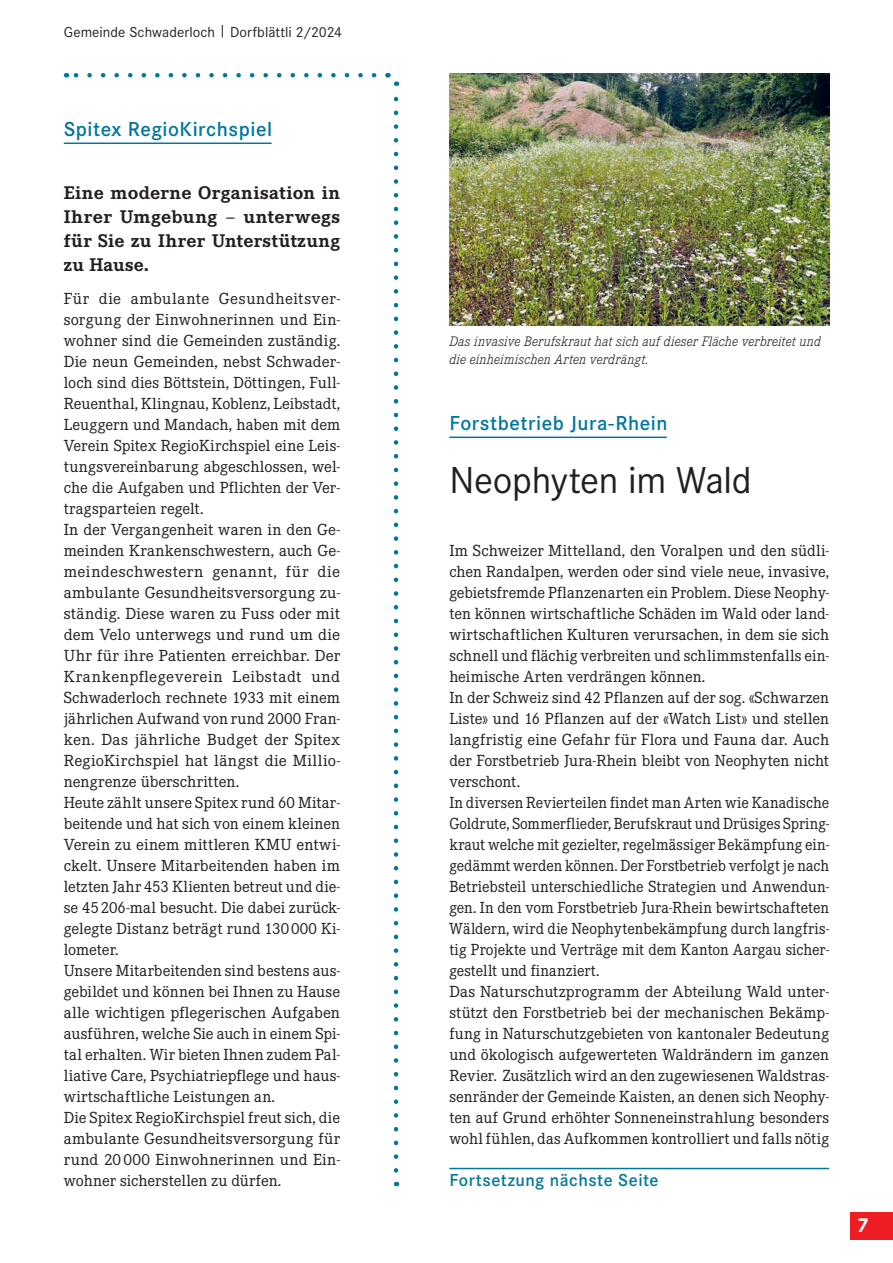
<style>
.page{position:relative;width:893px;height:1263px;background:#fff}
.page>*{position:absolute;margin:0;border:0;box-sizing:border-box;transform-origin:0 0}
.t1{font:39px "Corporate S";letter-spacing:-.01em;color:#231f20}
.t2{font:600 21px "Corporate S";letter-spacing:.025em;color:#00789d}
.t3{font:700 21px "Corporate S";color:#fff}
.t4{font:700 18px/24px "Corporate EBQ";letter-spacing:.015em;color:#231f20;text-align:justify;scale:1.05 1}
.t5{font:600 18px "Corporate S";letter-spacing:.025em;color:#00789d}
.t6{font:15.75px/21px "Corporate EBQ";letter-spacing:.005em;color:#231f20}
.t7{font:15px "Corporate S";letter-spacing:.005em;color:#231f20}
.t8{font:italic 300 13.5px/18px "Corporate EBQ";letter-spacing:.005em;color:#231f20}
</style>
<div class="page">
<div style="left:850px;top:1212px;width:43px;height:27px;background:#ee1d23"></div>
<hr style="left:64px;top:143px;width:208px;height:1px;background:#00789d">
<svg style="left:73px;top:73px;width:301px;height:4px"></svg>
<svg style="left:385px;top:73px;width:15px;height:1097px"></svg>
<hr style="left:449px;top:437px;width:218px;height:1px;background:#00789d">
<img style="left:449px;top:73px;width:380px;height:252px">
<hr style="left:449px;top:1168px;width:380px;height:1px;background:#00789d">
<p class="t7" style="left:64px;top:23px;width:280px">Gemeinde Schwaderloch | Dorfblättli 2/2024</p>
<h2 class="t2" style="left:64px;top:117px;width:210px">Spitex RegioKirchspiel</h2>
<p class="t4" style="left:64px;top:181px;width:265px">Eine moderne Organisation in Ihrer Umgebung – unterwegs für Sie zu Ihrer Unterstützung zu Hause.</p>
<p class="t6" style="left:64px;top:288px;width:278px">Für die ambulante Gesundheitsver&shy;sorgung der Einwohnerinnen und Ein&shy;wohner sind die Gemeinden zuständig.<br>Die neun Gemeinden, nebst Schwader&shy;loch sind dies Böttstein, Döttingen, Full-- Reuenthal, Klingnau, Koblenz, Leibstadt, Leuggern und Mandach, haben mit dem Verein Spitex RegioKirchspiel eine Leis&shy;tungsvereinbarung abgeschlossen, wel&shy;che die Aufgaben und Pflichten der Ver&shy;tragsparteien regelt.<br>In der Vergangenheit waren in den Ge&shy;meinden Krankenschwestern, auch Ge&shy;meindeschwestern genannt, für die ambulante Gesundheitsversorgung zu&shy;ständig. Diese waren zu Fuss oder mit dem Velo unterwegs und rund um die Uhr für ihre Patienten erreichbar. Der Krankenpflegeverein Leibstadt und Schwaderloch rechnete 1933 mit einem jährlichen Aufwand von rund 2000 Fran&shy;ken. Das jährliche Budget der Spitex RegioKirchspiel hat längst die Millio&shy;nengrenze überschritten.<br>Heute zählt unsere Spitex rund 60 Mitar&shy;beitende und hat sich von einem kleinen Verein zu einem mittleren KMU entwi&shy;ckelt. Unsere Mitarbeitenden haben im letzten Jahr 453 Klienten betreut und die&shy;se 45206-mal besucht. Die dabei zurück&shy;gelegte Distanz beträgt rund 130000 Ki&shy;lometer.<br>Unsere Mitarbeitenden sind bestens aus&shy;gebildet und können bei Ihnen zu Hause alle wichtigen pflegerischen Aufgaben ausführen, welche Sie auch in einem Spi&shy;tal erhalten. Wir bieten Ihnen zudem Pal&shy;liative Care, Psychiatriepflege und haus&shy;wirtschaftliche Leistungen an.<br>Die Spitex RegioKirchspiel freut sich, die ambulante Gesundheitsversorgung für rund 20 000 Einwohnerinnen und Ein&shy;wohner sicherstellen zu dürfen.</p>
<p class="t8" style="left:449px;top:333px;width:373px">Das invasive Berufskraut hat sich auf dieser Fläche verbreitet und die einheimischen Arten verdrängt.</p>
<h2 class="t2" style="left:449px;top:411px;width:220px">Forstbetrieb Jura-Rhein</h2>
<h1 class="t1" style="left:449px;top:458px;width:304px">Neophyten im Wald</h1>
<p class="t6" style="left:449px;top:540px;width:381px">Im Schweizer Mittelland, den Voralpen und den südli&shy;chen Randalpen, werden oder sind viele neue, invasive, gebietsfremde Pflanzenarten ein Problem. Diese Neophy&shy;ten können wirtschaftliche Schäden im Wald oder land&shy;wirtschaftlichen Kulturen verursachen, in dem sie sich schnell und flächig verbreiten und schlimmstenfalls ein&shy;heimische Arten verdrängen können.<br>In der Schweiz sind 42 Pflanzen auf der sog. «Schwarzen Liste» und 16 Pflanzen auf der «Watch List» und stellen langfristig eine Gefahr für Flora und Fauna dar. Auch der Forstbetrieb Jura-Rhein bleibt von Neophyten nicht verschont.<br>In diversen Revierteilen findet man Arten wie Kanadische Goldrute, Sommerflieder, Berufskraut und Drüsiges Spring&shy;kraut welche mit gezielter, regelmässiger Bekämpfung ein&shy;gedämmt werden können. Der Forstbetrieb verfolgt je nach Betriebsteil unterschiedliche Strategien und Anwendun&shy;gen. In den vom Forstbetrieb Jura-Rhein bewirtschafteten Wäldern, wird die Neophytenbekämpfung durch langfris&shy;tig Projekte und Verträge mit dem Kanton Aargau sicher&shy;gestellt und finanziert.<br>Das Naturschutzprogramm der Abteilung Wald unter&shy;stützt den Forstbetrieb bei der mechanischen Bekämp&shy;fung in Naturschutzgebieten von kantonaler Bedeutung und ökologisch aufgewerteten Waldrändern im ganzen Revier. Zusätzlich wird an den zugewiesenen Waldstras&shy;senränder der Gemeinde Kaisten, an denen sich Neophy&shy;ten auf Grund erhöhter Sonneneinstrahlung besonders wohl fühlen, das Aufkommen kontrolliert und falls nötig</p>
<p class="t5" style="left:449px;top:1170px;width:211px">Fortsetzung nächste Seite</p>
<h2 class="t3" style="left:857px;top:1213px;width:13px">7</h2>
</div>
